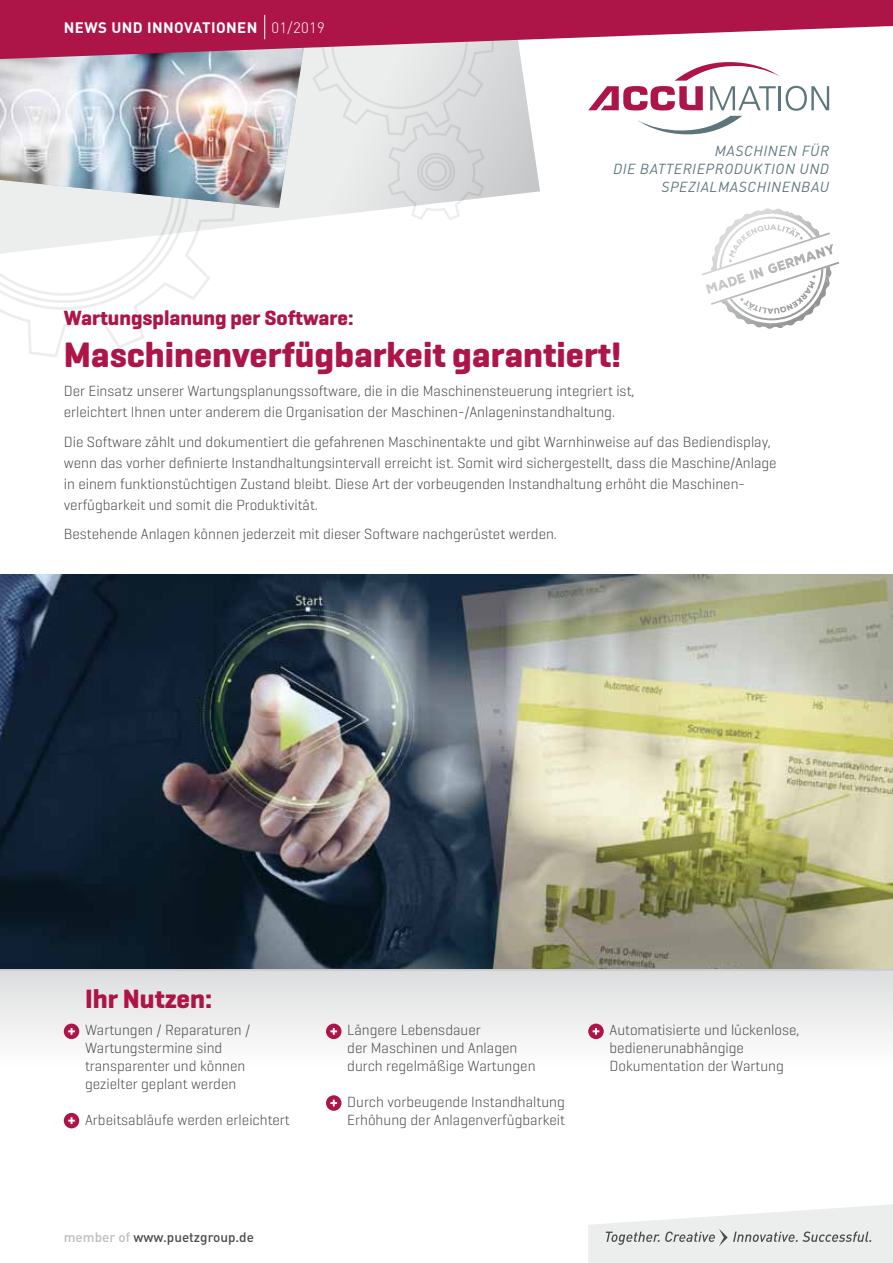
<style>
.page{position:relative;width:893px;height:1263px;background:#fff}
.page>*{position:absolute;margin:0;border:0;box-sizing:border-box;transform-origin:0 0}
.t1{font:700 36px "Geogrotesque";color:#ad1548}
.t2{font:700 27px "Geogrotesque";color:#ad1548}
.t3{font:700 21px "Geogrotesque";color:#ad1548}
.t4{font:300 15px/18px "Geogrotesque";color:#4b4b4d}
.t5{font:700 15px "DIN Pro";letter-spacing:.03em;color:#fff}
.t6{font:italic 14.4px/18px "DIN Pro";letter-spacing:.04em;color:#5d767b;text-align:right}
.t7{font:500 13.5px "DIN Pro";color:#4b4b4d}
.s1{font-weight:300}
.s2{color:#bbbdbe}
</style>
<div class="page">
<img style="left:0;top:574px;width:893px;height:395px">
<svg style="left:239px;top:59px;width:301px;height:167px"></svg>
<svg style="left:22px;top:208px;width:217px;height:149px"></svg>
<svg style="left:0;top:208px;width:200px;height:112px"></svg>
<svg style="left:304px;top:59px;width:191px;height:163px"></svg>
<img style="left:0;top:59px;width:302px;height:149px">
<svg style="left:588px;top:62px;width:241px;height:72px"></svg>
<svg style="left:0;top:0;width:893px;height:59px;fill:#ad1548"></svg>
<svg style="left:264px;top:15px;width:1px;height:24px"></svg>
<svg style="left:588px;top:1204px;width:305px;height:59px"></svg>
<div style="left:0;top:969px;width:893px;height:128px;background:linear-gradient(to bottom,#dededf,#fff)"></div>
<hr style="left:0;top:969px;width:893px;height:1px;background:#bbbdbe">
<div style="left:64px;top:1023px;width:15px;height:16px;background:#ad1548;border-radius:50%"></div>
<svg style="left:68px;top:1028px;width:7px;height:7px"></svg>
<div style="left:64px;top:1113px;width:15px;height:15px;background:#ad1548;border-radius:50%"></div>
<svg style="left:68px;top:1117px;width:7px;height:7px"></svg>
<div style="left:326px;top:1023px;width:15px;height:16px;background:#ad1548;border-radius:50%"></div>
<svg style="left:330px;top:1028px;width:7px;height:7px"></svg>
<svg style="left:588px;top:1023px;width:16px;height:16px"></svg>
<svg style="left:593px;top:1028px;width:6px;height:7px"></svg>
<div style="left:326px;top:1095px;width:15px;height:16px;background:#ad1548;border-radius:50%"></div>
<svg style="left:330px;top:1100px;width:7px;height:6px"></svg>
<svg style="left:702px;top:208px;width:137px;height:121px"></svg>
<p class="t5" style="left:64px;top:17px;width:262px">NEWS UND INNOVATIONEN <span class="s1">01/2019</span></p>
<p class="t6" style="left:613px;top:142px;width:218px">MASCHINEN FÜR<br>DIE BATTERIEPRODUKTION UND<br>SPEZIALMASCHINENBAU</p>
<h3 class="t3" style="left:64px;top:304px;width:291px">Wartungsplanung per Software:</h3>
<h1 class="t1" style="left:64px;top:332px;width:559px">Maschinenverfügbarkeit garantiert!</h1>
<p class="t4" style="left:64px;top:380px;width:572px;line-height:21px">Der Einsatz unserer Wartungsplanungssoftware, die in die Maschinensteuerung integriert ist, erleichtert Ihnen unter anderem die Organisation der Maschinen-/Anlageninstandhaltung.</p>
<p class="t4" style="left:64px;top:431px;width:714px;line-height:21px">Die Software zählt und dokumentiert die gefahrenen Maschinentakte und gibt Warnhinweise auf das Bediendisplay, wenn das vorher definierte Instandhaltungsintervall erreicht ist. Somit wird sichergestellt, dass die Maschine/Anlage in einem funktionstüchtigen Zustand bleibt. Diese Art der vorbeugenden Instandhaltung erhöht die Maschinen&shy;verfügbarkeit und somit die Produktivität.</p>
<p class="t4" style="left:64px;top:525px;width:495px">Bestehende Anlagen können jederzeit mit dieser Software nachgerüstet werden.</p>
<h2 class="t2" style="left:85px;top:982px;width:129px">Ihr Nutzen:</h2>
<p class="t4" style="left:85px;top:1021px;width:167px">Wartungen / Reparaturen /<br>Wartungstermine sind transparenter und können gezielter geplant werden</p>
<p class="t4" style="left:85px;top:1111px;width:206px">Arbeitsabläufe werden erleichtert</p>
<p class="t7" style="left:64px;top:1228px;width:192px"><span class="s2">member of</span> www.puetzgroup.de</p>
<p class="t4" style="left:347px;top:1021px;width:190px">Längere Lebensdauer<br>der Maschinen und Anlagen durch regelmäßige Wartungen</p>
<p class="t4" style="left:347px;top:1093px;width:219px">Durch vorbeugende Instandhaltung<br>Erhöhung der Anlagenverfügbarkeit</p>
<p class="t4" style="left:609px;top:1021px;width:192px">Automatisierte und lückenlose, bedienerunabhängige<br>Dokumentation der Wartung</p>
</div>
